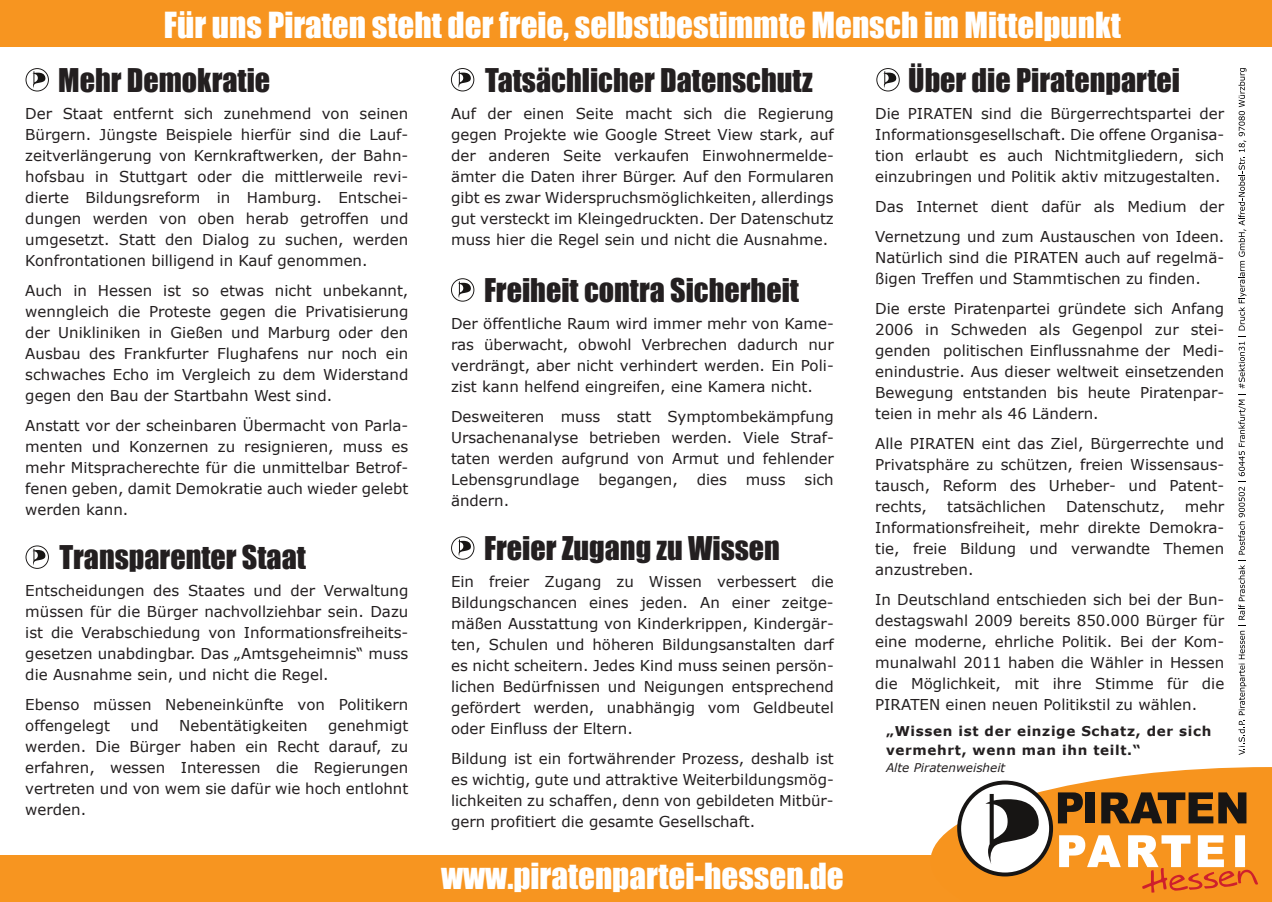
<style>
.page{position:relative;width:1272px;height:902px;background:#fff}
.page>*{position:absolute;margin:0;border:0;box-sizing:border-box;transform-origin:0 0}
.t1{font:33px "Impact";color:#fff}
.t2{font:30px "Impact";color:#231f20}
.t3{font:15px/21px "Verdana";color:#231f20;text-align:justify}
.t4{font:700 13.5px/19.5px "Verdana";letter-spacing:.05em;color:#231f20}
.t5{font:italic 12px "Verdana";color:#231f20}
</style>
<div class="page">
<div style="left:0;top:855px;width:1271px;height:46px;background:#f79520"></div>
<div style="left:0;top:0;width:1271px;height:47px;background:#f79520"></div>
<svg style="left:26px;top:68px;width:23px;height:23px"></svg>
<svg style="left:451px;top:278px;width:23px;height:23px"></svg>
<svg style="left:876px;top:68px;width:23px;height:23px"></svg>
<svg style="left:26px;top:545px;width:23px;height:24px"></svg>
<svg style="left:451px;top:68px;width:23px;height:23px"></svg>
<svg style="left:931px;top:767px;width:340px;height:126px"></svg>
<svg style="left:451px;top:536px;width:23px;height:23px"></svg>
<svg style="left:1238px;top:625px;width:8px;height:129px"></svg>
<svg style="left:1238px;top:68px;width:8px;height:551px"></svg>
<h1 class="t1" style="left:164px;top:0;width:958px">Für uns Piraten steht der freie, selbstbestimmte Mensch im Mittelpunkt</h1>
<h2 class="t2" style="left:58px;top:57px;width:213px">Mehr Demokratie</h2>
<p class="t3" style="left:25px;top:102px;width:384px">Der Staat entfernt sich zunehmend von seinen Bürgern. Jüngste Beispiele hierfür sind die Lauf&shy;zeitverlängerung von Kernkraftwerken, der Bahn&shy;hofsbau in Stuttgart oder die mittlerweile revi&shy;dierte Bildungsreform in Hamburg. Entschei&shy;dungen werden von oben herab getroffen und umgesetzt. Statt den Dialog zu suchen, werden Konfrontationen billigend in Kauf genommen.</p>
<p class="t3" style="left:25px;top:279px;width:384px">Auch in Hessen ist so etwas nicht unbekannt, wenngleich die Proteste gegen die Privatisierung der Unikliniken in Gießen und Marburg oder den Ausbau des Frankfurter Flughafens nur noch ein schwaches Echo im Vergleich zu dem Widerstand gegen den Bau der Startbahn West sind.</p>
<p class="t3" style="left:25px;top:414px;width:384px">Anstatt vor der scheinbaren Übermacht von Parla&shy;menten und Konzernen zu resignieren, muss es mehr Mitspracherechte für die unmittelbar Betrof&shy;fenen geben, damit Demokratie auch wieder gelebt werden kann.</p>
<h2 class="t2" style="left:59px;top:534px;width:248px">Transparenter Staat</h2>
<p class="t3" style="left:25px;top:579px;width:384px">Entscheidungen des Staates und der Verwaltung müssen für die Bürger nachvollziehbar sein. Dazu ist die Verabschiedung von Informationsfreiheits&shy;gesetzen unabdingbar. Das „Amtsgeheimnis“ muss die Ausnahme sein, und nicht die Regel.</p>
<p class="t3" style="left:25px;top:693px;width:384px">Ebenso müssen Nebeneinkünfte von Politikern offengelegt</p>
<p class="t3" style="left:25px;top:714px;width:384px;text-indent:303px">genehmigt werden. Die Bürger haben ein Recht darauf, zu erfahren, wessen Interessen die Regierungen vertreten und von wem sie dafür wie hoch entlohnt werden.</p>
<p class="t3" style="left:130px;top:714px;width:30px">und</p>
<p class="t3" style="left:179px;top:714px;width:130px">Nebentätigkeiten</p>
<h2 class="t2" style="left:485px;top:57px;width:329px">Tatsächlicher Datenschutz</h2>
<p class="t3" style="left:451px;top:102px;width:384px">Auf der einen Seite macht sich die Regierung gegen Projekte wie Google Street View stark, auf der anderen Seite verkaufen Einwohnermelde&shy;ämter die Daten ihrer Bürger. Auf den Formularen gibt es zwar Widerspruchsmöglichkeiten, allerdings gut versteckt im Kleingedruckten. Der Datenschutz muss hier die Regel sein und nicht die Ausnahme.</p>
<h2 class="t2" style="left:484px;top:267px;width:316px">Freiheit contra Sicherheit</h2>
<p class="t3" style="left:451px;top:312px;width:384px">Der öffentliche Raum wird immer mehr von Kame&shy;ras überwacht, obwohl Verbrechen dadurch nur verdrängt, aber nicht verhindert werden. Ein Poli&shy;zist kann helfend eingreifen, eine Kamera nicht.</p>
<p class="t3" style="left:451px;top:405px;width:384px">Desweiteren muss statt Symptombekämpfung Ursachenanalyse betrieben werden. Viele Straf&shy;taten werden aufgrund von Armut und fehlender Lebensgrundlage</p>
<p class="t3" style="left:598px;top:468px;width:81px">begangen,</p>
<p class="t3" style="left:696px;top:468px;width:32px">dies</p>
<p class="t3" style="left:746px;top:468px;width:41px">muss</p>
<p class="t3" style="left:804px;top:468px;width:31px">sich</p>
<p class="t3" style="left:451px;top:489px;width:60px">ändern.</p>
<h2 class="t2" style="left:484px;top:525px;width:297px">Freier Zugang zu Wissen</h2>
<p class="t3" style="left:451px;top:570px;width:384px">Ein freier Zugang zu Wissen verbessert die Bildungschancen eines jeden. An einer zeitge&shy;mäßen Ausstattung von Kinderkrippen, Kindergär&shy;ten, Schulen und höheren Bildungsanstalten darf es nicht scheitern. Jedes Kind muss seinen persön&shy;lichen Bedürfnissen und Neigungen entsprechend gefördert werden, unabhängig vom Geldbeutel oder Einfluss der Eltern.</p>
<p class="t3" style="left:451px;top:747px;width:384px">Bildung ist ein fortwährender Prozess, deshalb ist es wichtig, gute und attraktive Weiterbildungsmög&shy;lichkeiten zu schaffen, denn von gebildeten Mitbür&shy;gern profitiert die gesamte Gesellschaft.</p>
<h1 class="t1" style="left:441px;top:850px;width:404px">www.piratenpartei-hessen.de</h1>
<h2 class="t2" style="left:908px;top:57px;width:273px">Über die Piratenpartei</h2>
<p class="t3" style="left:875px;top:102px;width:350px">Die PIRATEN sind die Bürgerrechtspartei der Informationsgesellschaft. Die offene Organisa&shy;tion erlaubt es auch Nichtmitgliedern, sich einzubringen und Politik aktiv mitzugestalten.</p>
<p class="t3" style="left:875px;top:191px;width:350px;line-height:30px">Das Internet dient dafür als Medium der<br>Vernetzung und zum Austauschen von Ideen.</p>
<p class="t3" style="left:875px;top:246px;width:350px">Natürlich sind die PIRATEN auch auf regelmä&shy;ßigen Treffen und Stammtischen zu finden.</p>
<p class="t3" style="left:875px;top:297px;width:350px">Die erste Piratenpartei gründete sich Anfang 2006 in Schweden als Gegenpol zur stei&shy;genden politischen Einflussnahme der Medi&shy;enindustrie. Aus dieser weltweit einsetzenden Bewegung entstanden bis heute Piratenpar&shy;teien in mehr als 46 Ländern.</p>
<p class="t3" style="left:875px;top:432px;width:350px">Alle PIRATEN eint das Ziel, Bürgerrechte und Privatsphäre zu schützen, freien Wissensaus&shy;tausch, Reform des Urheber- und Patent&shy;rechts,</p>
<p class="t3" style="left:875px;top:495px;width:350px;text-indent:309px">mehr Informationsfreiheit, mehr direkte Demokra&shy;tie, freie Bildung und verwandte Themen anzustreben.</p>
<p class="t3" style="left:875px;top:588px;width:350px">In Deutschland entschieden sich bei der Bun&shy;destagswahl 2009 bereits 850.000 Bürger für eine moderne, ehrliche Politik. Bei der Kom&shy;munalwahl 2011 haben die Wähler in Hessen die Möglichkeit, mit ihre Stimme für die PIRATEN einen neuen Politikstil zu wählen.</p>
<p class="t3" style="left:947px;top:495px;width:100px">tatsächlichen</p>
<p class="t3" style="left:1066px;top:495px;width:100px">Datenschutz,</p>
<p class="t4" style="left:886px;top:720px;width:327px">„Wissen ist der einzige Schatz, der sich vermehrt, wenn man ihn teilt.“</p>
<p class="t5" style="left:886px;top:759px;width:121px">Alte Piratenweisheit</p>
</div>
